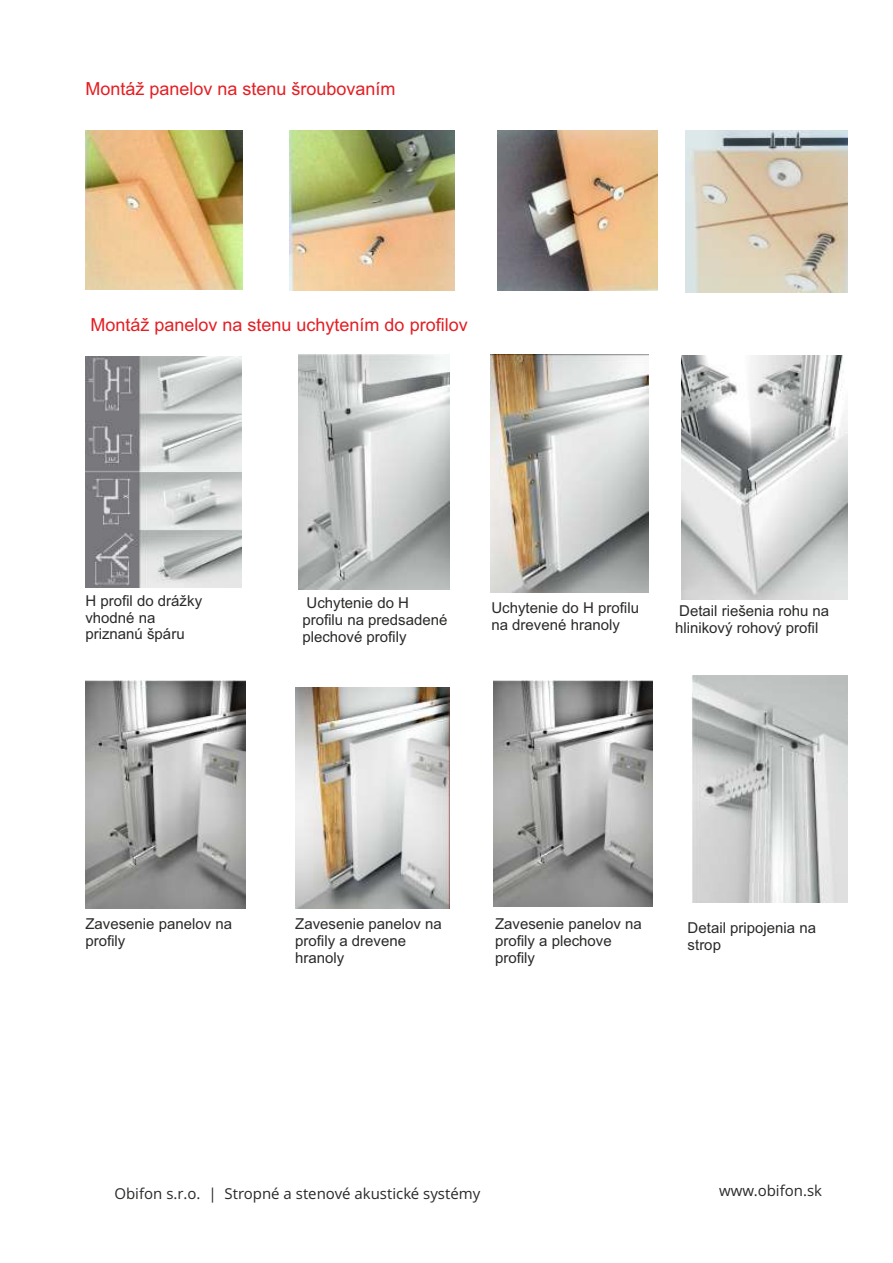
<style>
.page{position:relative;width:893px;height:1263px;background:#fff}
.page>*{position:absolute;margin:0;border:0;box-sizing:border-box;transform-origin:0 0}
.t1{font:18px "Arial";color:#e31e24}
.t2{font:15px/16.8px "Arial";color:#2b2a29}
.t3{font:15px "Open Sans";color:#2b2a29}
</style>
<div class="page">
<img style="left:85px;top:131px;width:158px;height:158px">
<img style="left:289px;top:131px;width:165px;height:159px">
<img style="left:497px;top:131px;width:160px;height:160px">
<img style="left:685px;top:131px;width:162px;height:161px">
<img style="left:85px;top:357px;width:157px;height:230px">
<img style="left:298px;top:354px;width:151px;height:235px">
<img style="left:491px;top:354px;width:157px;height:238px">
<img style="left:681px;top:355px;width:166px;height:245px">
<img style="left:85px;top:680px;width:161px;height:229px">
<img style="left:296px;top:687px;width:153px;height:221px">
<img style="left:494px;top:680px;width:158px;height:226px">
<img style="left:692px;top:675px;width:155px;height:228px">
<p class="t1" style="left:85px;top:82px;width:312px">Montáž panelov na stenu šroubovaním</p>
<p class="t1" style="left:90px;top:318px;width:379px">Montáž panelov na stenu uchytením do profilov</p>
<p class="t2" style="left:85px;top:594px;width:118px">H profil do drážky vhodné na priznanú špáru</p>
<p class="t2" style="left:302px;top:596px;width:147px">Uchytenie do H profilu na predsadené plechové profily</p>
<p class="t2" style="left:491px;top:600px;width:149px">Uchytenie do H profilu na drevené hranoly</p>
<p class="t2" style="left:675px;top:604px;width:156px">Detail riešenia rohu na hlinikový rohový profil</p>
<p class="t2" style="left:85px;top:917px;width:148px">Zavesenie panelov na profily</p>
<p class="t2" style="left:295px;top:917px;width:148px">Zavesenie panelov na profily a drevene hranoly</p>
<p class="t2" style="left:495px;top:917px;width:148px">Zavesenie panelov na profily a plechove profily</p>
<p class="t2" style="left:688px;top:921px;width:130px">Detail pripojenia na strop</p>
<p class="t3" style="left:114px;top:1187px;width:367px">Obifon s.r.o. | Stropné a stenové akustické systémy</p>
<p class="t3" style="left:719px;top:1185px;width:104px">www.obifon.sk</p>
</div>
